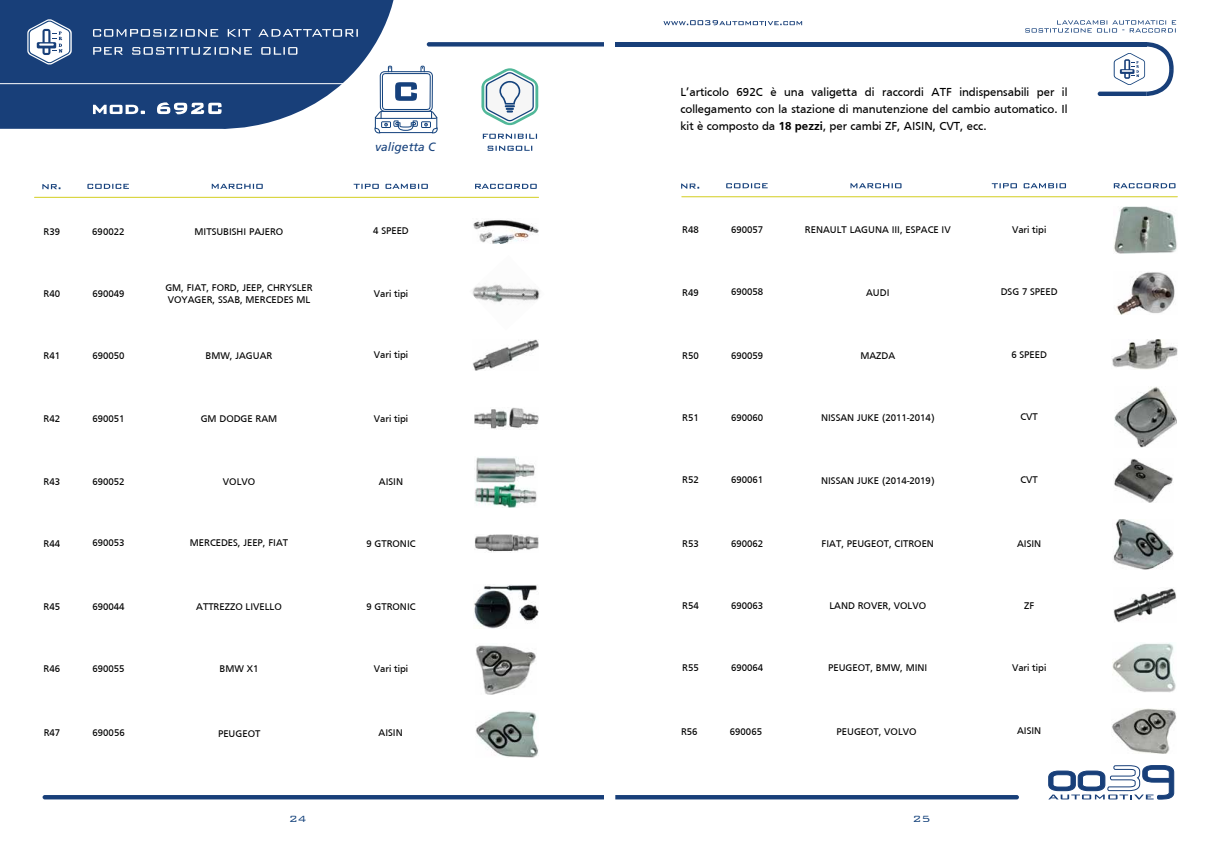
<style>
.page{position:relative;width:1219px;height:842px;background:#fff}
.page>*{position:absolute;margin:0;border:0;box-sizing:border-box;transform-origin:0 0}
.t1{font:12px/17px "Frutiger";color:#000;text-align:justify}
.t2{font:italic 12px "Frutiger";color:#16417c}
.t3{font:300 12px "Bank Gothic BT";color:#12407a}
.t4{font:10px/12px "Frutiger";color:#000}
.s1{font-weight:700}
</style>
<div class="page">
<svg style="left:1048px;top:765px;width:126px;height:35px"></svg>
<hr style="left:615px;top:795px;width:404px;height:4px;background:#183f79">
<svg style="left:663px;top:20px;width:139px;height:5px"></svg>
<div style="left:615px;top:42px;width:532px;height:5px;background:#183f79"></div>
<svg style="left:1098px;top:42px;width:76px;height:54px"></svg>
<hr style="left:43px;top:795px;width:561px;height:4px;background:#183f79">
<svg style="left:427px;top:42px;width:177px;height:5px"></svg>
<svg style="left:0;top:127px;width:401px;height:7px"></svg>
<svg style="left:0;top:0;width:394px;height:127px;background:#305387"></svg>
<hr style="left:0;top:83px;width:345px;height:1px;background:#fff">
<svg style="left:27px;top:19px;width:45px;height:46px"></svg>
<svg style="left:375px;top:66px;width:63px;height:67px"></svg>
<svg style="left:93px;top:102px;width:129px;height:12px"></svg>
<img style="left:473px;top:220px;width:66px;height:24px">
<img style="left:476px;top:711px;width:63px;height:46px">
<img style="left:472px;top:284px;width:68px;height:19px">
<img style="left:476px;top:645px;width:60px;height:50px">
<img style="left:474px;top:585px;width:65px;height:43px">
<img style="left:475px;top:534px;width:64px;height:18px">
<img style="left:474px;top:457px;width:63px;height:51px">
<img style="left:474px;top:408px;width:65px;height:21px">
<img style="left:473px;top:339px;width:66px;height:32px">
<svg style="left:87px;top:184px;width:42px;height:5px"></svg>
<svg style="left:42px;top:184px;width:18px;height:5px"></svg>
<svg style="left:212px;top:184px;width:51px;height:5px"></svg>
<svg style="left:354px;top:184px;width:74px;height:5px"></svg>
<svg style="left:475px;top:184px;width:62px;height:5px"></svg>
<hr style="left:35px;top:197px;width:504px;height:1px;background:#d3ce20">
<svg style="left:93px;top:47px;width:204px;height:8px;background:#5e79a1"></svg>
<svg style="left:93px;top:29px;width:265px;height:8px;background:#5d78a1"></svg>
<svg style="left:487px;top:146px;width:45px;height:5px"></svg>
<svg style="left:483px;top:134px;width:54px;height:5px"></svg>
<svg style="left:481px;top:68px;width:57px;height:57px"></svg>
<svg style="left:1025px;top:20px;width:151px;height:13px"></svg>
<img style="left:1114px;top:206px;width:63px;height:48px">
<img style="left:1112px;top:643px;width:64px;height:49px">
<img style="left:1112px;top:709px;width:64px;height:45px">
<img style="left:1113px;top:588px;width:63px;height:34px">
<img style="left:1113px;top:519px;width:61px;height:50px">
<img style="left:1114px;top:459px;width:59px;height:43px">
<img style="left:1114px;top:387px;width:63px;height:61px">
<img style="left:1112px;top:339px;width:65px;height:31px">
<img style="left:1116px;top:272px;width:59px;height:42px">
<svg style="left:726px;top:183px;width:42px;height:5px"></svg>
<svg style="left:681px;top:184px;width:18px;height:5px"></svg>
<svg style="left:850px;top:183px;width:51px;height:5px"></svg>
<svg style="left:992px;top:183px;width:74px;height:5px"></svg>
<svg style="left:1114px;top:183px;width:61px;height:5px"></svg>
<hr style="left:682px;top:196px;width:495px;height:1px;background:#d3ce20">
<p class="t1" style="left:680px;top:84px;width:389px">L’articolo 692C è una valigetta di raccordi ATF indispensabili per il collegamento con la stazione di manutenzione del cambio automatico. Il kit è composto da <span class="s1">18 pezzi</span>, per cambi ZF, AISIN, CVT, ecc.</p>
<p class="t2" style="left:375px;top:140px;width:62px">valigetta C</p>
<p class="t4" style="left:44px;top:225px;width:18px">R39</p>
<p class="t4" style="left:92px;top:225px;width:34px">690022</p>
<p class="t4" style="left:195px;top:225px;width:90px">MITSUBISHI PAJERO</p>
<p class="t4" style="left:373px;top:225px;width:37px">4 SPEED</p>
<p class="t4" style="left:682px;top:224px;width:18px">R48</p>
<p class="t4" style="left:731px;top:224px;width:34px">690057</p>
<p class="t4" style="left:805px;top:224px;width:147px">RENAULT LAGUNA III, ESPACE IV</p>
<p class="t4" style="left:1012px;top:224px;width:36px">Vari tipi</p>
<p class="t4" style="left:44px;top:288px;width:18px">R40</p>
<p class="t4" style="left:92px;top:288px;width:34px">690049</p>
<p class="t4" style="left:165px;top:282px;width:149px">GM, FIAT, FORD, JEEP, CHRYSLER<br>VOYAGER, SSAB, MERCEDES ML</p>
<p class="t4" style="left:374px;top:287px;width:36px">Vari tipi</p>
<p class="t4" style="left:682px;top:286px;width:18px">R49</p>
<p class="t4" style="left:731px;top:286px;width:34px">690058</p>
<p class="t4" style="left:866px;top:286px;width:25px">AUDI</p>
<p class="t4" style="left:1001px;top:286px;width:58px">DSG 7 SPEED</p>
<p class="t4" style="left:44px;top:349px;width:18px">R41</p>
<p class="t4" style="left:92px;top:349px;width:34px">690050</p>
<p class="t4" style="left:206px;top:349px;width:68px">BMW, JAGUAR</p>
<p class="t4" style="left:374px;top:349px;width:36px">Vari tipi</p>
<p class="t4" style="left:682px;top:349px;width:18px">R50</p>
<p class="t4" style="left:731px;top:349px;width:34px">690059</p>
<p class="t4" style="left:860px;top:349px;width:36px">MAZDA</p>
<p class="t4" style="left:1011px;top:349px;width:37px">6 SPEED</p>
<p class="t4" style="left:44px;top:412px;width:18px">R42</p>
<p class="t4" style="left:92px;top:412px;width:34px">690051</p>
<p class="t4" style="left:201px;top:412px;width:78px">GM DODGE RAM</p>
<p class="t4" style="left:374px;top:412px;width:36px">Vari tipi</p>
<p class="t4" style="left:682px;top:411px;width:18px">R51</p>
<p class="t4" style="left:731px;top:411px;width:34px">690060</p>
<p class="t4" style="left:821px;top:411px;width:115px">NISSAN JUKE (2011-2014)</p>
<p class="t4" style="left:1020px;top:411px;width:19px">CVT</p>
<p class="t4" style="left:44px;top:475px;width:18px">R43</p>
<p class="t4" style="left:92px;top:475px;width:34px">690052</p>
<p class="t4" style="left:223px;top:475px;width:34px">VOLVO</p>
<p class="t4" style="left:379px;top:475px;width:26px">AISIN</p>
<p class="t4" style="left:682px;top:474px;width:18px">R52</p>
<p class="t4" style="left:731px;top:474px;width:34px">690061</p>
<p class="t4" style="left:821px;top:474px;width:115px">NISSAN JUKE (2014-2019)</p>
<p class="t4" style="left:1020px;top:473px;width:19px">CVT</p>
<p class="t4" style="left:44px;top:537px;width:18px">R44</p>
<p class="t4" style="left:92px;top:537px;width:34px">690053</p>
<p class="t4" style="left:190px;top:537px;width:100px">MERCEDES, JEEP, FIAT</p>
<p class="t4" style="left:366px;top:537px;width:51px">9 GTRONIC</p>
<p class="t4" style="left:682px;top:538px;width:18px">R53</p>
<p class="t4" style="left:731px;top:538px;width:34px">690062</p>
<p class="t4" style="left:822px;top:538px;width:114px">FIAT, PEUGEOT, CITROEN</p>
<p class="t4" style="left:1017px;top:537px;width:26px">AISIN</p>
<p class="t4" style="left:44px;top:601px;width:18px">R45</p>
<p class="t4" style="left:92px;top:600px;width:34px">690044</p>
<p class="t4" style="left:196px;top:600px;width:87px">ATTREZZO LIVELLO</p>
<p class="t4" style="left:366px;top:601px;width:51px">9 GTRONIC</p>
<p class="t4" style="left:682px;top:600px;width:18px">R54</p>
<p class="t4" style="left:731px;top:600px;width:34px">690063</p>
<p class="t4" style="left:829px;top:600px;width:98px">LAND ROVER, VOLVO</p>
<p class="t4" style="left:1024px;top:599px;width:12px">ZF</p>
<p class="t4" style="left:44px;top:663px;width:18px">R46</p>
<p class="t4" style="left:92px;top:662px;width:34px">690055</p>
<p class="t4" style="left:220px;top:662px;width:40px">BMW X1</p>
<p class="t4" style="left:374px;top:663px;width:36px">Vari tipi</p>
<p class="t4" style="left:682px;top:662px;width:18px">R55</p>
<p class="t4" style="left:731px;top:662px;width:34px">690064</p>
<p class="t4" style="left:828px;top:662px;width:101px">PEUGEOT, BMW, MINI</p>
<p class="t4" style="left:1012px;top:661px;width:36px">Vari tipi</p>
<p class="t4" style="left:44px;top:726px;width:18px">R47</p>
<p class="t4" style="left:93px;top:726px;width:34px">690056</p>
<p class="t4" style="left:218px;top:727px;width:44px">PEUGEOT</p>
<p class="t4" style="left:379px;top:727px;width:26px">AISIN</p>
<p class="t4" style="left:681px;top:725px;width:18px">R56</p>
<p class="t4" style="left:730px;top:725px;width:34px">690065</p>
<p class="t4" style="left:837px;top:725px;width:82px">PEUGEOT, VOLVO</p>
<p class="t4" style="left:1017px;top:725px;width:26px">AISIN</p>
<p class="t3" style="left:289px;top:812px;width:19px">24</p>
<p class="t3" style="left:912px;top:812px;width:19px">25</p>
</div>
